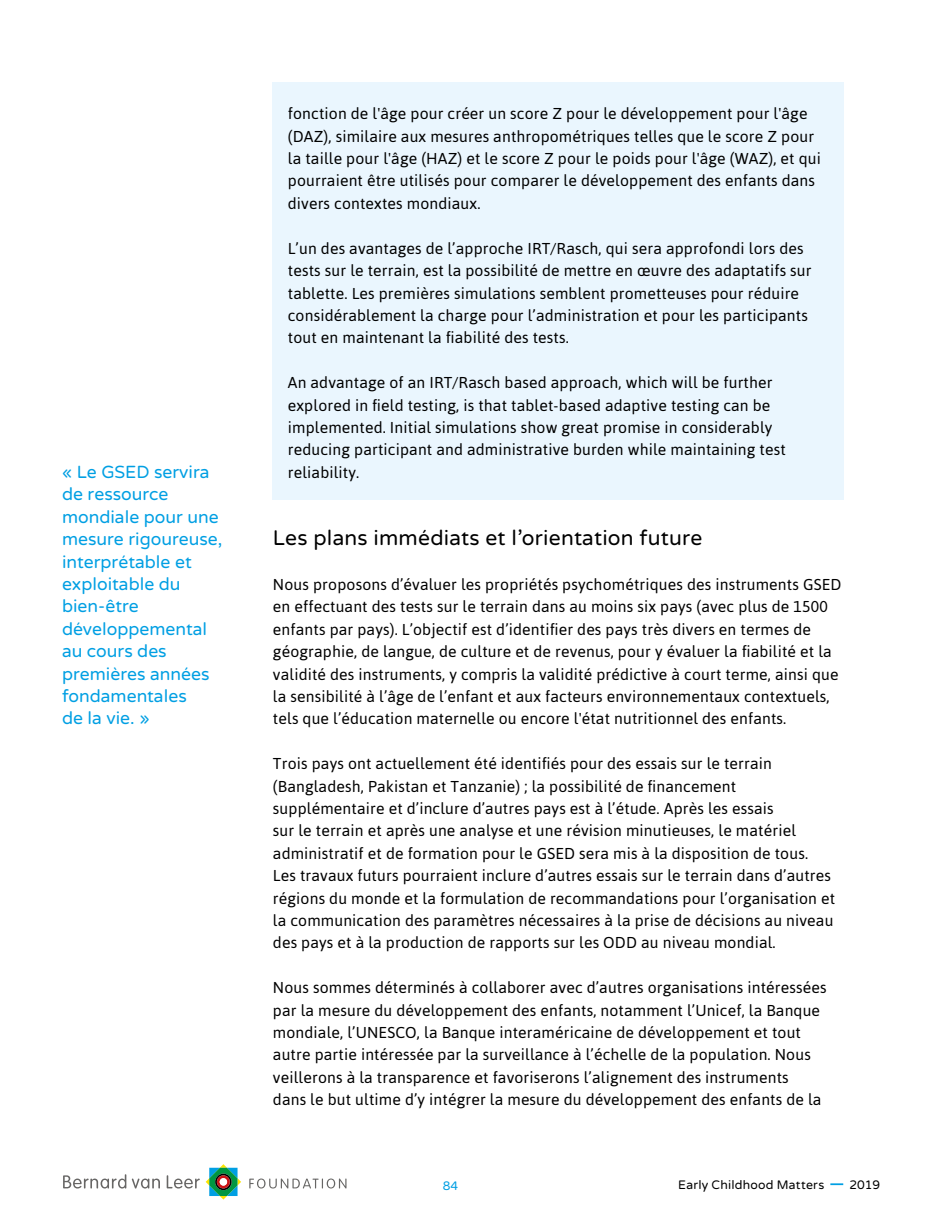
<style>
.page{position:relative;width:943px;height:1216px;background:#fff}
.page>*{position:absolute;margin:0;border:0;box-sizing:border-box;transform-origin:0 0}
.t1{font:21px "Varela Round";letter-spacing:.01em;color:#000}
.t2{font:17.5px/22.4px "Varela Round";color:#009fe3}
.t3{font:15.75px/22.4px "Asap";letter-spacing:.01em;color:#000}
.t4{font:12.25px "Varela Round";letter-spacing:.02em;color:#000}
.t5{font:12.25px "Varela Round";color:#009fe3}
</style>
<div class="page">
<svg style="left:830px;top:1183px;width:13px;height:1px"></svg>
<svg style="left:206px;top:1164px;width:35px;height:35px"></svg>
<svg style="left:63px;top:1174px;width:63px;height:14px"></svg>
<svg style="left:132px;top:1178px;width:28px;height:10px"></svg>
<svg style="left:167px;top:1175px;width:33px;height:13px"></svg>
<svg style="left:249px;top:1178px;width:97px;height:10px"></svg>
<div style="left:273px;top:82px;width:570px;height:418px;background:#eaf6fe"></div>
<p class="t2" style="left:62px;top:461px;width:162px">« Le GSED servira de ressource mondiale pour une mesure rigoureuse, interprétable et exploitable du bien-être développemental au cours des premières années fondamentales<br>de la vie. »</p>
<p class="t3" style="left:288px;top:102px;width:534px">fonction de l'âge pour créer un score Z pour le développement pour l'âge (DAZ), similaire aux mesures anthropométriques telles que le score Z pour la taille pour l'âge (HAZ) et le score Z pour le poids pour l'âge (WAZ), et qui pourraient être utilisés pour comparer le développement des enfants dans divers contextes mondiaux.</p>
<p class="t3" style="left:288px;top:237px;width:525px">L’un des avantages de l’approche IRT/Rasch, qui sera approfondi lors des tests sur le terrain, est la possibilité de mettre en œuvre des adaptatifs sur tablette. Les premières simulations semblent prometteuses pour réduire considérablement la charge pour l’administration et pour les participants tout en maintenant la fiabilité des tests.</p>
<p class="t3" style="left:288px;top:371px;width:499px">An advantage of an IRT/Rasch based approach, which will be further explored in field testing, is that tablet-based adaptive testing can be implemented. Initial simulations show great promise in considerably reducing participant and administrative burden while maintaining test reliability.</p>
<h1 class="t1" style="left:273px;top:526px;width:431px">Les plans immédiats et l’orientation future</h1>
<p class="t3" style="left:273px;top:573px;width:570px">Nous proposons d’évaluer les propriétés psychométriques des instruments GSED en effectuant des tests sur le terrain dans au moins six pays (avec plus de 1500 enfants par pays). L’objectif est d’identifier des pays très divers en termes de géographie, de langue, de culture et de revenus, pour y évaluer la fiabilité et la validité des instruments, y compris la validité prédictive à court terme, ainsi que la sensibilité à l’âge de l’enfant et aux facteurs environnementaux contextuels, tels que l’éducation maternelle ou encore l'état nutritionnel des enfants.</p>
<p class="t3" style="left:273px;top:752px;width:563px">Trois pays ont actuellement été identifiés pour des essais sur le terrain (Bangladesh, Pakistan et Tanzanie) ; la possibilité de financement supplémentaire et d’inclure d’autres pays est à l’étude. Après les essais<br>sur le terrain et après une analyse et une révision minutieuses, le matériel administratif et de formation pour le GSED sera mis à la disposition de tous.<br>Les travaux futurs pourraient inclure d’autres essais sur le terrain dans d’autres régions du monde et la formulation de recommandations pour l’organisation et la communication des paramètres nécessaires à la prise de décisions au niveau des pays et à la production de rapports sur les ODD au niveau mondial.</p>
<p class="t3" style="left:273px;top:976px;width:555px">Nous sommes déterminés à collaborer avec d’autres organisations intéressées par la mesure du développement des enfants, notamment l’Unicef, la Banque mondiale, l’UNESCO, la Banque interaméricaine de développement et tout autre partie intéressée par la surveillance à l’échelle de la population. Nous veillerons à la transparence et favoriserons l’alignement des instruments<br>dans le but ultime d’y intégrer la mesure du développement des enfants de la</p>
<p class="t5" style="left:442px;top:1178px;width:17px">84</p>
<p class="t4" style="left:678px;top:1177px;width:147px">Early Childhood Matters</p>
<p class="t4" style="left:849px;top:1177px;width:32px">2019</p>
</div>
